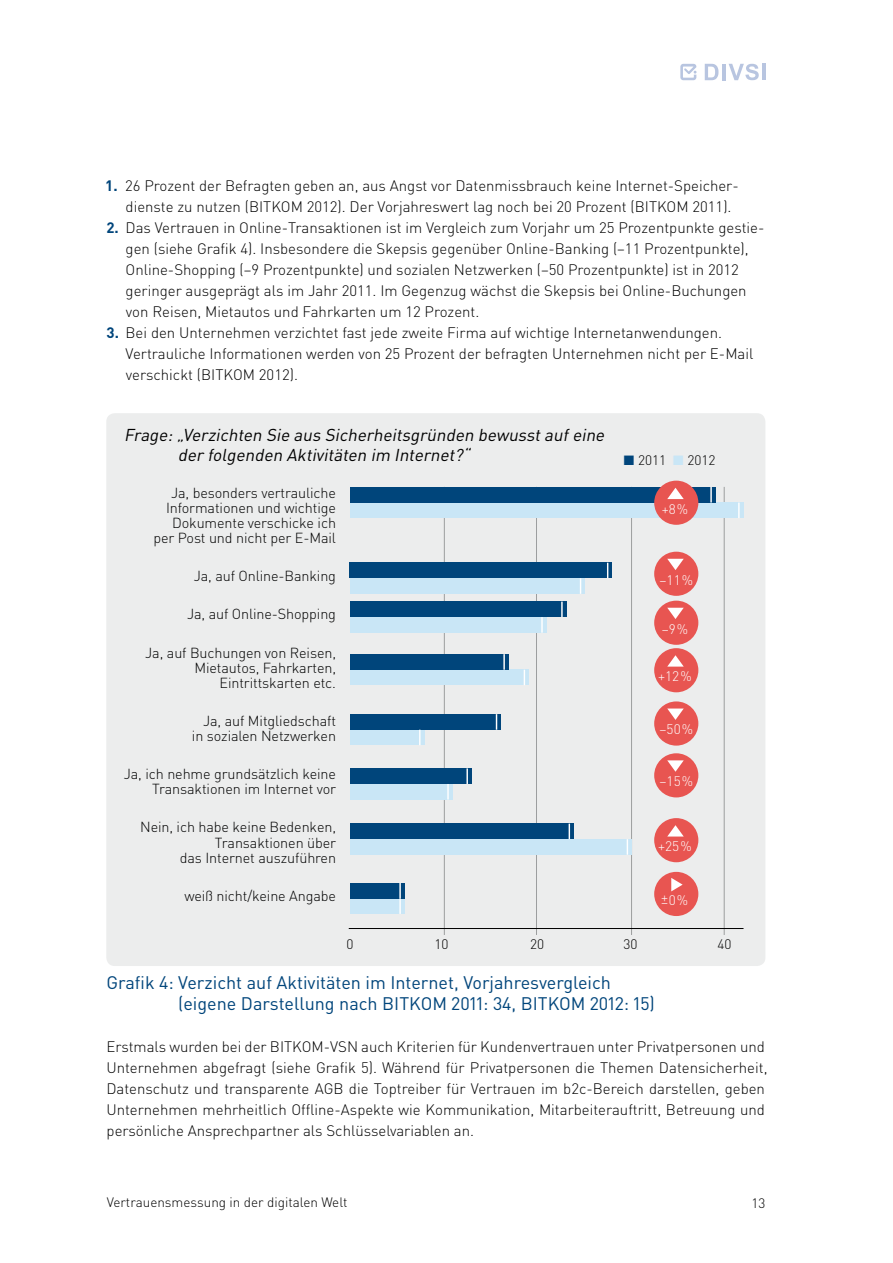
<style>
.page{position:relative;width:893px;height:1263px;background:#fff}
.page>*{position:absolute;margin:0;border:0;box-sizing:border-box;transform-origin:0 0}
.BU_neu{font:18px/21px "DIN Pro";color:#00457b}
.t1{font:italic 16.95px/19.8px "DIN Pro";color:#000}
.Lauftext_ohne_Einzug{font:300 15px/21px "DIN Pro";color:#000}
.t2{font:300 14.4px/15.1px "DIN Pro";letter-spacing:-.01em;color:#000;text-align:right}
.t3{font:300 13.65px "DIN Pro";color:#fff}
.t4{font:300 13.65px "DIN Pro";color:#000}
.t5{font:300 13.5px "DIN Pro";color:#000}
.s1{font-weight:700;color:#00457b}
.s2{color:#00457b}
.s3{color:#c9e6f6}
</style>
<div class="page">
<svg style="left:705px;top:64px;width:13px;height:16px"></svg>
<hr style="left:722px;top:64px;width:3px;height:16px;background:#b8c5e0">
<svg style="left:729px;top:64px;width:30px;height:16px"></svg>
<hr style="left:762px;top:64px;width:3px;height:16px;background:#b8c5e0">
<svg style="left:680px;top:64px;width:16px;height:16px"></svg>
<div style="left:106px;top:413px;width:659px;height:553px;background:#eceded;border-radius:9px"></div>
<hr style="left:444px;top:487px;width:1px;height:448px;background:#9c9e9f">
<hr style="left:536px;top:487px;width:1px;height:448px;background:#9c9e9f">
<hr style="left:631px;top:487px;width:1px;height:448px;background:#9c9e9f">
<hr style="left:724px;top:487px;width:1px;height:448px;background:#9c9e9f">
<hr style="left:349px;top:928px;width:394px;height:1px;background:#000">
<div style="left:350px;top:502px;width:393px;height:16px;background:#c9e6f6"></div>
<div style="left:350px;top:487px;width:365px;height:15px;background:#00457b"></div>
<div style="left:350px;top:578px;width:235px;height:16px;background:#c9e6f6"></div>
<div style="left:350px;top:563px;width:262px;height:15px;background:#00457b"></div>
<div style="left:350px;top:617px;width:196px;height:16px;background:#c9e6f6"></div>
<div style="left:350px;top:602px;width:216px;height:15px;background:#00457b"></div>
<div style="left:350px;top:670px;width:179px;height:15px;background:#c9e6f6"></div>
<div style="left:350px;top:654px;width:158px;height:16px;background:#00457b"></div>
<div style="left:350px;top:730px;width:74px;height:15px;background:#c9e6f6"></div>
<div style="left:350px;top:714px;width:151px;height:16px;background:#00457b"></div>
<div style="left:350px;top:784px;width:102px;height:15px;background:#c9e6f6"></div>
<div style="left:350px;top:768px;width:122px;height:16px;background:#00457b"></div>
<div style="left:350px;top:839px;width:282px;height:16px;background:#c9e6f6"></div>
<div style="left:350px;top:824px;width:224px;height:15px;background:#00457b"></div>
<div style="left:350px;top:898px;width:55px;height:16px;background:#c9e6f6"></div>
<div style="left:350px;top:883px;width:54px;height:15px;background:#00457b"></div>
<div style="left:654px;top:481px;width:44px;height:44px;background:#e85551;border-radius:50%"></div>
<svg style="left:667px;top:488px;width:17px;height:11px"></svg>
<div style="left:654px;top:648px;width:44px;height:44px;background:#e85551;border-radius:50%"></div>
<svg style="left:667px;top:655px;width:17px;height:12px"></svg>
<div style="left:654px;top:818px;width:44px;height:44px;background:#e85551;border-radius:50%"></div>
<svg style="left:667px;top:825px;width:17px;height:11px"></svg>
<div style="left:654px;top:872px;width:44px;height:44px;background:#e85551;border-radius:50%"></div>
<svg style="left:671px;top:878px;width:12px;height:13px"></svg>
<div style="left:654px;top:552px;width:44px;height:44px;background:#e85551;border-radius:50%"></div>
<svg style="left:667px;top:559px;width:17px;height:11px"></svg>
<div style="left:654px;top:601px;width:44px;height:44px;background:#e85551;border-radius:50%"></div>
<svg style="left:667px;top:608px;width:17px;height:11px"></svg>
<div style="left:654px;top:701px;width:44px;height:45px;background:#e85551;border-radius:50%"></div>
<svg style="left:667px;top:708px;width:17px;height:12px"></svg>
<div style="left:654px;top:753px;width:44px;height:44px;background:#e85551;border-radius:50%"></div>
<svg style="left:667px;top:760px;width:17px;height:12px"></svg>
<svg style="left:710px;top:487px;width:2px;height:15px"></svg>
<svg style="left:738px;top:502px;width:2px;height:16px"></svg>
<svg style="left:607px;top:563px;width:1px;height:15px"></svg>
<svg style="left:580px;top:578px;width:1px;height:16px"></svg>
<svg style="left:561px;top:602px;width:2px;height:15px"></svg>
<svg style="left:541px;top:617px;width:2px;height:16px"></svg>
<svg style="left:503px;top:654px;width:2px;height:16px"></svg>
<svg style="left:524px;top:670px;width:1px;height:15px"></svg>
<svg style="left:496px;top:714px;width:1px;height:16px"></svg>
<svg style="left:419px;top:730px;width:1px;height:15px"></svg>
<svg style="left:466px;top:768px;width:2px;height:16px"></svg>
<svg style="left:447px;top:784px;width:2px;height:15px"></svg>
<svg style="left:569px;top:824px;width:1px;height:15px"></svg>
<svg style="left:627px;top:839px;width:1px;height:16px"></svg>
<svg style="left:399px;top:883px;width:2px;height:31px"></svg>
<p class="Lauftext_ohne_Einzug" style="left:126px;top:175px;width:615px;text-indent:-20px"><span class="s1">1.</span> 26 Prozent der Befragten geben an, aus Angst vor Datenmissbrauch keine Internet-Speicher&shy;dienste zu nutzen (BITKOM 2012). Der Vorjahreswert lag noch bei 20 Prozent (BITKOM 2011).</p>
<p class="Lauftext_ohne_Einzug" style="left:126px;top:217px;width:640px;text-indent:-19px"><span class="s1">2.</span> Das Vertrauen in Online-Transaktionen ist im Vergleich zum Vorjahr um 25 Prozentpunkte gestie&shy;gen (siehe Grafik 4). Insbesondere die Skepsis gegenüber Online-Banking (–11 Prozentpunkte), Online-Shopping (–9 Prozentpunkte) und sozialen Netzwerken (–50 Prozentpunkte) ist in 2012 geringer ausgeprägt als im Jahr 2011. Im Gegenzug wächst die Skepsis bei Online-Buchungen von Reisen, Mietautos und Fahrkarten um 12 Prozent.</p>
<p class="Lauftext_ohne_Einzug" style="left:126px;top:322px;width:629px;text-indent:-19px"><span class="s1">3.</span> Bei den Unternehmen verzichtet fast jede zweite Firma auf wichtige Internetanwendungen.<br>Vertrauliche Informationen werden von 25 Prozent der befragten Unternehmen nicht per E-Mail verschickt (BITKOM 2012).</p>
<p class="t1" style="left:178px;top:424px;width:432px;text-indent:-54px">Frage:„Verzichten Sie aus Sicherheitsgründen bewusstaufeine der folgenden Aktivitäten im Internet?“</p>
<p class="t2" style="left:153px;top:484px;width:184px">Ja, besonders vertrauliche<br>Informationen und wichtige<br>Dokumente verschicke ich per Post und nicht per E-Mail</p>
<p class="t2" style="left:194px;top:568px;width:144px">Ja, auf Online-Banking</p>
<p class="t2" style="left:187px;top:606px;width:151px">Ja, auf Online-Shopping</p>
<p class="t2" style="left:145px;top:644px;width:192px">Ja, auf Buchungen von Reisen,<br>Mietautos, Fahrkarten,<br>Eintrittskarten etc.</p>
<p class="t2" style="left:192px;top:712px;width:146px">Ja, auf Mitgliedschaft in sozialen Netzwerken</p>
<p class="t2" style="left:124px;top:766px;width:214px">Ja, ich nehme grundsätzlich keine<br>Transaktionen im Internet vor</p>
<p class="t2" style="left:140px;top:819px;width:197px">Nein, ich habe keine Bedenken,<br>Transaktionen über<br>das Internet auszuführen</p>
<p class="t2" style="left:184px;top:887px;width:153px">weiß nicht/keine Angabe</p>
<p class="t4" style="left:624px;top:451px;width:93px"><span class="s2">■</span> 2011 <span class="s3">■</span> 2012</p>
<p class="t3" style="left:662px;top:499px;width:28px">+8%</p>
<p class="t3" style="left:660px;top:570px;width:35px">–11%</p>
<p class="t3" style="left:662px;top:619px;width:28px">–9%</p>
<p class="t3" style="left:658px;top:667px;width:35px">+12%</p>
<p class="t3" style="left:660px;top:720px;width:35px">–50%</p>
<p class="t3" style="left:660px;top:772px;width:35px">–15%</p>
<p class="t3" style="left:658px;top:837px;width:35px">+25%</p>
<p class="t3" style="left:661px;top:890px;width:28px">–+0%</p>
<p class="t4" style="left:346px;top:935px;width:9px">0</p>
<p class="t4" style="left:434px;top:935px;width:16px">10</p>
<p class="t4" style="left:530px;top:935px;width:16px">20</p>
<p class="t4" style="left:623px;top:935px;width:16px">30</p>
<p class="t4" style="left:717px;top:935px;width:16px">40</p>
<p class="BU_neu" style="left:178px;top:971px;width:478px;text-indent:-72px">Grafik 4: Verzicht auf Aktivitäten im Internet, Vorjahresvergleich (eigene Darstellung nach BITKOM 2011: 34, BITKOM 2012: 15)</p>
<p class="Lauftext_ohne_Einzug" style="left:106px;top:1036px;width:663px">Erstmals wurden bei der BITKOM-VSN auch Kriterien für Kundenvertrauen unter Privatpersonen und Unternehmen abgefragt (siehe Grafik 5). Während für Privatpersonen die Themen Datensicherheit, Datenschutz und transparente AGB die Toptreiber für Vertrauen im b2c-Bereich darstellen, geben Unternehmen mehrheitlich Offline-Aspekte wie Kommunikation, Mitarbeiterauftritt, Betreuung und persönliche Ansprechpartner als Schlüsselvariablen an.</p>
<p class="t5" style="left:107px;top:1193px;width:242px">Vertrauensmessung in der digitalen Welt</p>
<p class="t5" style="left:751px;top:1194px;width:15px">13</p>
</div>
